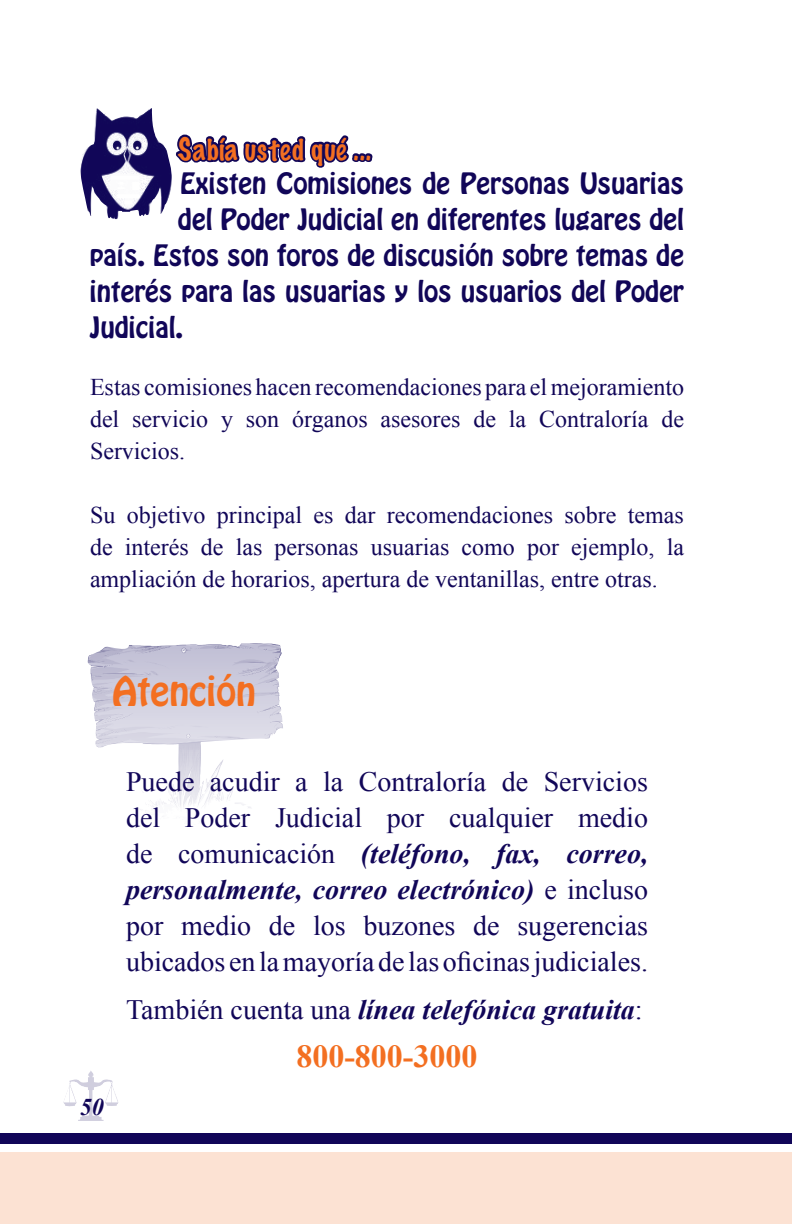
<style>
.page{position:relative;width:792px;height:1224px;background:#fff}
.page>*{position:absolute;margin:0;border:0;box-sizing:border-box;transform-origin:0 0}
.t1{font:36px "Hobo Std";color:#f36f21}
.t2{font:700 32px "Times New Roman";color:#f36f21}
.t3{font:28px/36px "Times New Roman";color:#110658;text-align:justify}
.t4{font:italic 700 28px "Times New Roman";color:#110658}
.t5{font:100 28px "Marker Felt";letter-spacing:.035em;color:#f36f21}
.t6{font:26px "Hobo Std";color:#110658}
.t7{font:24px/32px "Times New Roman";color:#110658;text-align:justify}
.t8{font:italic 700 24px "Times New Roman";color:#110658}
.s1{font-weight:700;font-style:italic}
.s2{font-weight:400;font-style:normal}
</style>
<div class="page">
<img style="left:63px;top:1071px;width:55px;height:50px">
<div style="left:0;top:1152px;width:792px;height:72px;background:#fce2d3"></div>
<div style="left:0;top:1133px;width:792px;height:10px;background:#110658"></div>
<img style="left:80px;top:108px;width:92px;height:111px">
<svg style="left:175px;top:134px;width:198px;height:34px"></svg>
<img style="left:87px;top:644px;width:154px;height:167px">
<p class="t5" style="left:178px;top:130px;width:195px">Sabía usted qué ...</p>
<p class="t6" style="left:180px;top:166px;width:506px">Existen Comisiones de Personas Usuarias</p>
<p class="t6" style="left:178px;top:202px;width:507px">del Poder Judicial en diferentes lugares del</p>
<p class="t6" style="left:90px;top:238px;width:596px">país. Estos son foros de discusión sobre temas de</p>
<p class="t6" style="left:90px;top:274px;width:596px">interés para las usuarias y los usuarios del Poder</p>
<p class="t6" style="left:90px;top:310px;width:95px">Judicial.</p>
<p class="t7" style="left:90px;top:370px;width:596px">Estas comisiones hacen recomendaciones para el mejoramiento del servicio y son órganos asesores de la Contraloría de Servicios.</p>
<p class="t7" style="left:90px;top:498px;width:596px">Su objetivo principal es dar recomendaciones sobre temas de interés de las personas usuarias como por ejemplo, la ampliación de horarios, apertura de ventanillas, entre otras.</p>
<h1 class="t1" style="left:112px;top:666px;width:145px">Atención</h1>
<p class="t8" style="left:80px;top:1090px;width:25px">50</p>
<p class="t3" style="left:126px;top:764px;width:524px">Puede acudir a la Contraloría de Servicios del Poder Judicial por cualquier medio de comunicación <span class="s1">(teléfono, fax, correo, personalmente, correo electrónico)</span> e incluso por medio de los buzones de sugerencias ubicados en la mayoría de las oficinas judiciales.</p>
<p class="t4" style="left:126px;top:991px;width:518px"><span class="s2">También cuenta una</span> línea telefónica gratuita<span class="s2">:</span></p>
<h2 class="t2" style="left:296px;top:1035px;width:183px">800-800-3000</h2>
</div>
